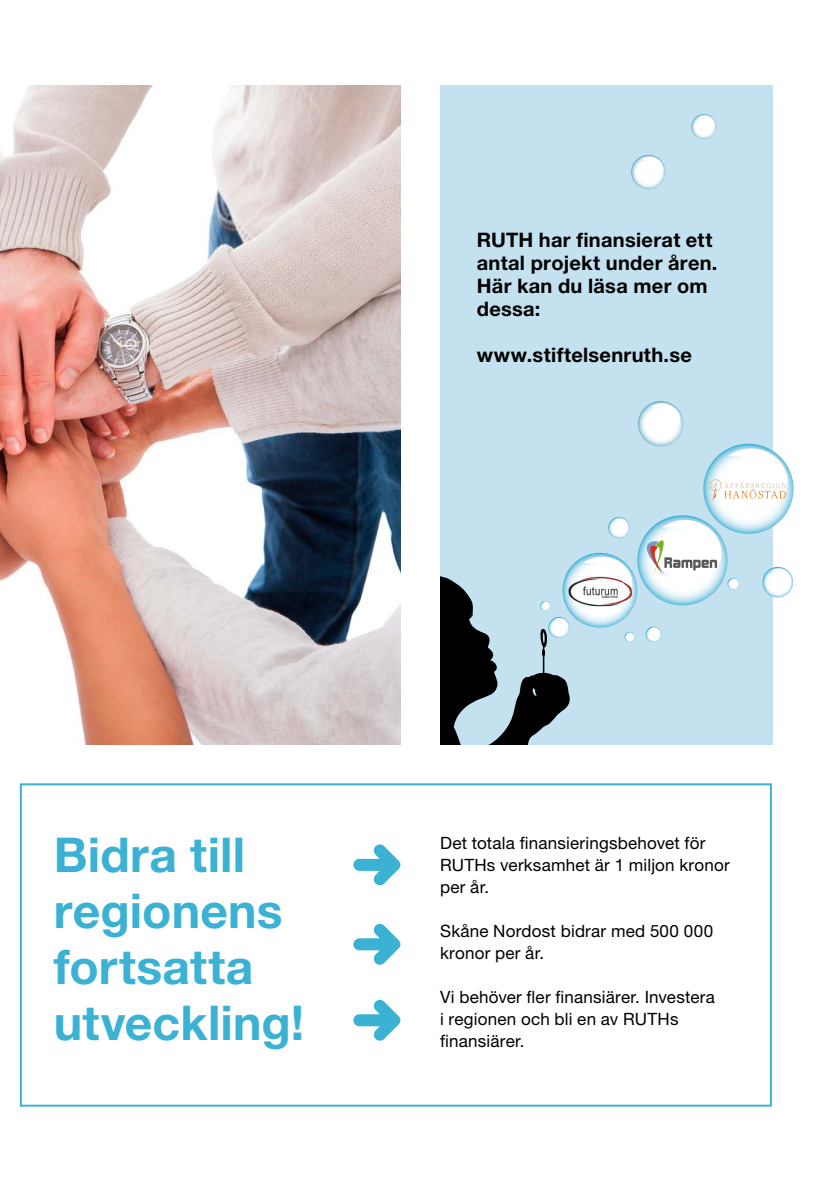
<style>
.page{position:relative;width:840px;height:1191px;background:#fff}
.page>*{position:absolute;margin:0;border:0;box-sizing:border-box;transform-origin:0 0}
.t1{font:700 48px "Helvetica Neue LT Std";letter-spacing:.005em;color:#3bb2d4}
.t2{font:700 20px/23px "Helvetica Neue LT Std";letter-spacing:.015em;color:#000}
.t3{font:17px/22px "Helvetica Neue LT Std";letter-spacing:.015em;color:#000}
</style>
<div class="page">
<img style="left:0;top:85px;width:400px;height:659px">
<div style="left:20px;top:783px;width:751px;height:323px;border:2px solid #3bb2d4"></div>
<div style="left:440px;top:85px;width:331px;height:659px;background:#c3e1ee"></div>
<svg style="left:353px;top:844px;width:47px;height:42px"></svg>
<svg style="left:353px;top:924px;width:47px;height:41px"></svg>
<svg style="left:353px;top:999px;width:47px;height:42px"></svg>
<svg style="left:608px;top:517px;width:21px;height:21px"></svg>
<svg style="left:613px;top:518px;width:15px;height:12px"></svg>
<svg style="left:762px;top:567px;width:30px;height:30px"></svg>
<svg style="left:770px;top:568px;width:21px;height:17px"></svg>
<svg style="left:645px;top:626px;width:15px;height:16px"></svg>
<svg style="left:649px;top:627px;width:11px;height:9px"></svg>
<svg style="left:637px;top:515px;width:90px;height:90px"></svg>
<svg style="left:703px;top:444px;width:90px;height:90px"></svg>
<svg style="left:440px;top:553px;width:197px;height:191px"></svg>
<img style="left:568px;top:576px;width:63px;height:30px">
<img style="left:618px;top:576px;width:13px;height:22px">
<svg style="left:703px;top:447px;width:86px;height:54px"></svg>
<svg style="left:646px;top:519px;width:92px;height:70px"></svg>
<svg style="left:637px;top:401px;width:46px;height:45px"></svg>
<svg style="left:650px;top:403px;width:31px;height:25px"></svg>
<svg style="left:691px;top:114px;width:24px;height:25px"></svg>
<svg style="left:697px;top:115px;width:17px;height:14px"></svg>
<svg style="left:630px;top:155px;width:35px;height:34px"></svg>
<svg style="left:640px;top:156px;width:23px;height:19px"></svg>
<p class="t2" style="left:476px;top:228px;width:237px">RUTH har finansierat ett</p>
<p class="t2" style="left:476px;top:251px;width:242px">antal projekt under åren.</p>
<p class="t2" style="left:476px;top:274px;width:232px">Här kan du läsa mer om dessa:</p>
<p class="t2" style="left:476px;top:343px;width:217px">www.stiftelsenruth.se</p>
<p class="t1" style="left:54px;top:825px;width:193px">Bidra till</p>
<p class="t1" style="left:54px;top:881px;width:230px">regionens</p>
<p class="t1" style="left:54px;top:937px;width:201px">fortsatta</p>
<p class="t1" style="left:54px;top:993px;width:252px">utveckling!</p>
<p class="t3" style="left:440px;top:831px;width:291px">Det totala finansieringsbehovet för<br>RUTHs verksamhet är 1 miljon kronor per år.</p>
<p class="t3" style="left:440px;top:919px;width:274px">Skåne Nordost bidrar med 500 000 kronor per år.</p>
<p class="t3" style="left:440px;top:985px;width:276px">Vi behöver fler finansiärer. Investera</p>
<p class="t3" style="left:440px;top:1007px;width:240px">i regionen och bli en av RUTHs</p>
<p class="t3" style="left:440px;top:1029px;width:86px">finansiärer.</p>
</div>
